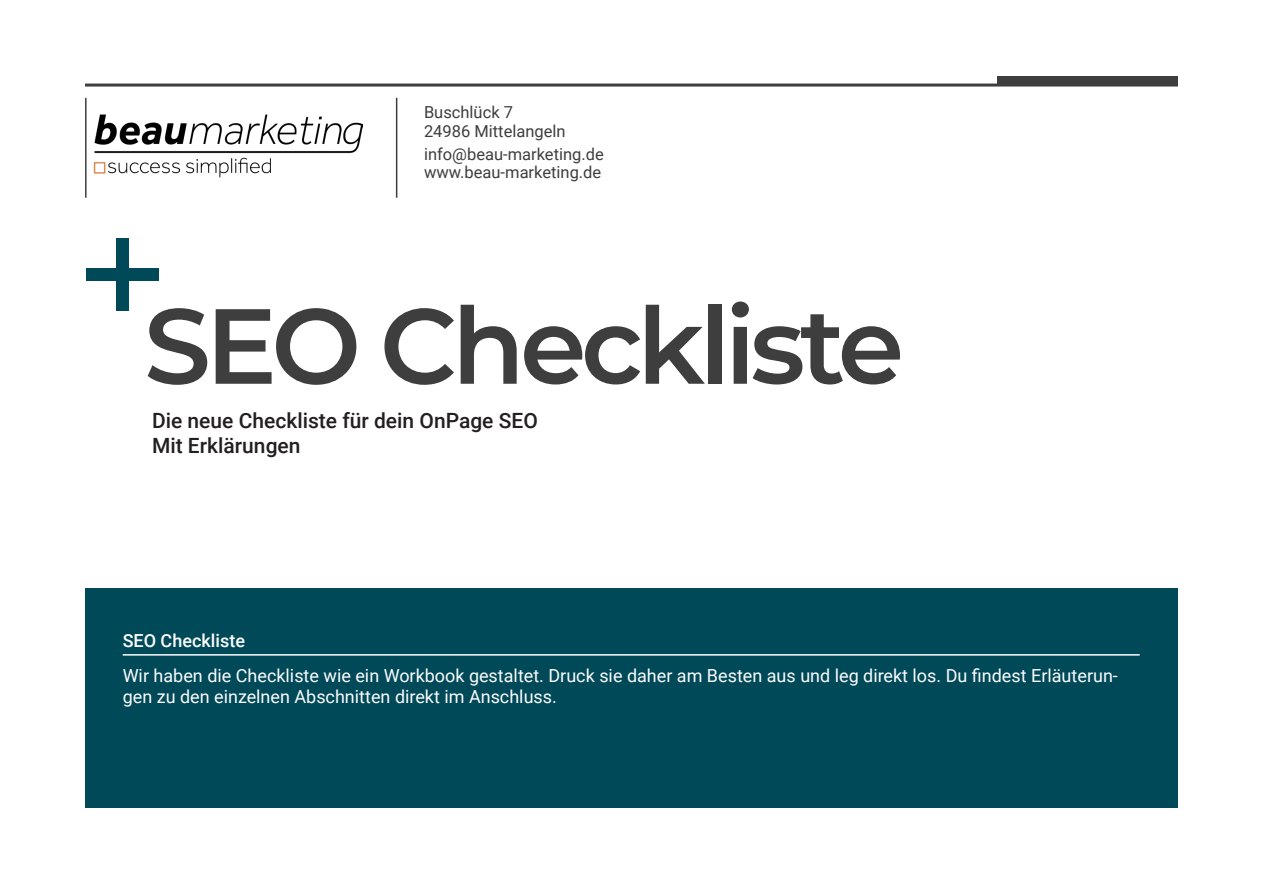
<style>
.page{position:relative;width:1263px;height:893px;background:#fff}
.page>*{position:absolute;margin:0;border:0;box-sizing:border-box;transform-origin:0 0}
.t1{font:600 106.5px "Montserrat";letter-spacing:-.05em;color:#3e3e3f}
.t2{font:500 21px "Roboto";color:#231f20}
.t3{font:18px/21.6px "Roboto";color:#fcfcfc}
.t4{font:500 18px "Roboto";color:#fcfcfc}
.t5{font:16.5px/19.8px "Roboto";color:#3e3e3f}
</style>
<div class="page">
<hr style="left:85px;top:84px;width:1093px;height:3px;background:#3e3e3f">
<div style="left:997px;top:77px;width:181px;height:9px;background:#3e3e3f"></div>
<hr style="left:85px;top:98px;width:2px;height:100px;background:#3e3e3f">
<img style="left:94px;top:114px;width:269px;height:64px">
<hr style="left:396px;top:98px;width:1px;height:100px;background:#3e3e3f">
<div style="left:116px;top:238px;width:13px;height:72px;background:#004959"></div>
<div style="left:87px;top:268px;width:72px;height:13px;background:#004959"></div>
<div style="left:85px;top:588px;width:1093px;height:220px;background:#004959"></div>
<hr style="left:123px;top:654px;width:1017px;height:2px;background:#fcfcfc">
<p class="t5" style="left:424px;top:101px;width:143px">Buschlück 7<br>24986 Mittelangeln</p>
<p class="t5" style="left:424px;top:144px;width:181px">info@beau-marketing.de</p>
<p class="t5" style="left:424px;top:162px;width:179px">www.beau-marketing.de</p>
<p class="t1" style="left:144px;top:270px;width:761px">SEO Checkliste</p>
<p class="t2" style="left:152px;top:406px;width:387px">Die neue Checkliste für dein OnPage SEO</p>
<p class="t2" style="left:152px;top:431px;width:150px">Mit Erklärungen</p>
<p class="t4" style="left:123px;top:628px;width:124px">SEO Checkliste</p>
<p class="t3" style="left:123px;top:664px;width:997px">Wir haben die Checkliste wie ein Workbook gestaltet. Druck sie daher am Besten aus und leg direkt los. Du findest Erläuterun&shy;gen zu den einzelnen Abschnitten direkt im Anschluss.</p>
</div>
